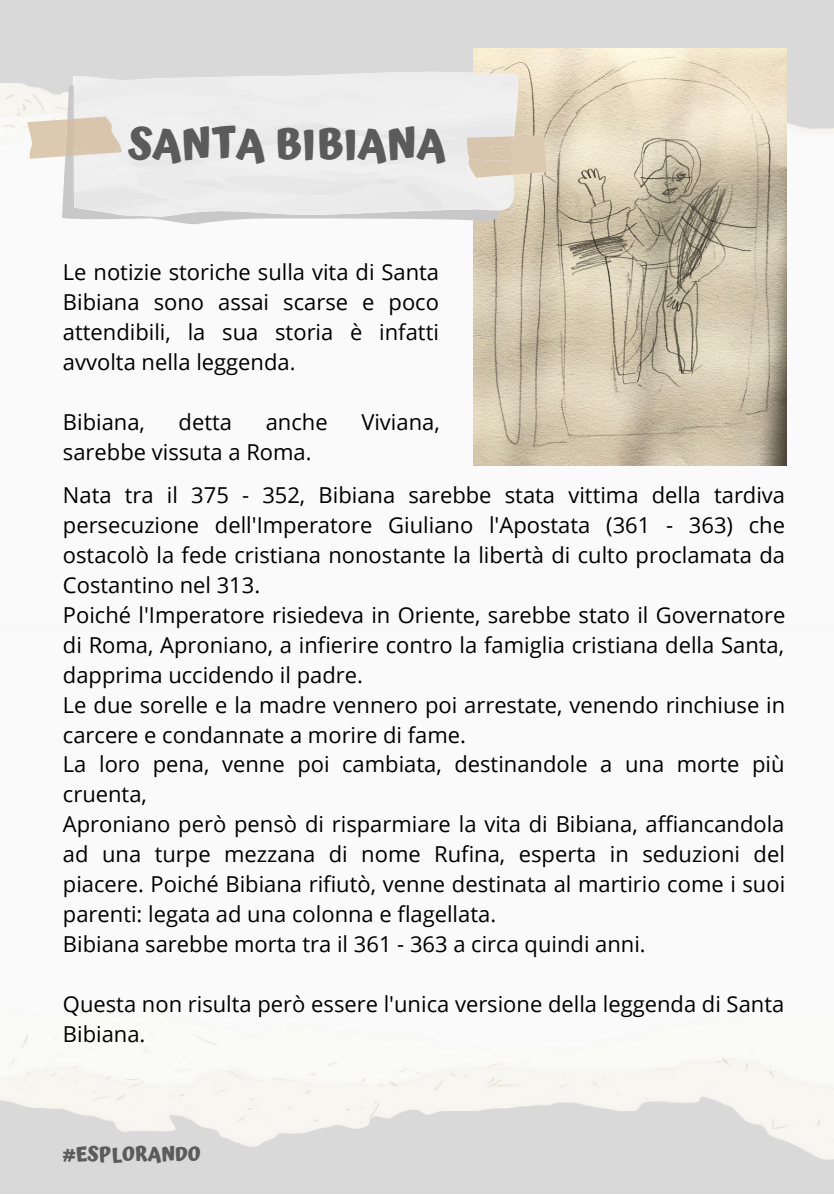
<style>
.page{position:relative;width:834px;height:1196px;background:#fff}
.page>*{position:absolute;margin:0;border:0;box-sizing:border-box;transform-origin:0 0}
.t1{font:700 42.8px "Atma";color:#5b5b5b}
.t2{font:22px/30px "Open Sans";color:#000}
.t3{font:700 20px "Atma";color:#5b5b5b}
</style>
<div class="page">
<div style="left:0;top:0;width:834px;height:1193px;background:#d9d9d9"></div>
<img style="left:0;top:83px;width:834px;height:1077px">
<img style="left:473px;top:49px;width:313px;height:416px">
<svg style="left:62px;top:216px;width:439px;height:8px;fill:#fafafa"></svg>
<svg style="left:74px;top:70px;width:445px;height:147px"></svg>
<svg style="left:27px;top:72px;width:520px;height:144px"></svg>
<h1 class="t1" style="left:129px;top:119px;width:318px">SANTA BIBIANA</h1>
<p class="t2" style="left:63px;top:256px;width:378px;text-align:justify">Le notizie storiche sulla vita di Santa Bibiana sono assai scarse e poco attendibili, la sua storia è infatti avvolta nella leggenda.</p>
<p class="t2" style="left:63px;top:406px;width:84px">Bibiana,</p>
<p class="t2" style="left:179px;top:406px;width:55px">detta</p>
<p class="t2" style="left:266px;top:406px;width:63px">anche</p>
<p class="t2" style="left:361px;top:406px;width:80px">Viviana,</p>
<p class="t2" style="left:63px;top:436px;width:250px">sarebbe vissuta a Roma.</p>
<p class="t2" style="left:63px;top:479px;width:724px">Nata tra il 375 - 352, Bibiana sarebbe stata vittima della tardiva persecuzione dell'Imperatore Giuliano l'Apostata (361 - 363) che ostacolò la fede cristiana nonostante la libertà di culto proclamata da Costantino nel 313.<br>Poiché l'Imperatore risiedeva in Oriente, sarebbe stato il Governatore di Roma, Aproniano, a infierire contro la famiglia cristiana della Santa, dapprima uccidendo il padre.<br>Le due sorelle e la madre vennero poi arrestate, venendo rinchiuse in carcere e condannate a morire di fame.<br>La loro pena, venne poi cambiata, destinandole a una morte più cruenta,<br>Aproniano però pensò di risparmiare la vita di Bibiana, affiancandola ad una turpe mezzana di nome Rufina, esperta in seduzioni del piacere. Poiché Bibiana rifiutò, venne destinata al martirio come i suoi parenti: legata ad una colonna e flagellata.<br>Bibiana sarebbe morta tra il 361 - 363 a circa quindi anni.</p>
<p class="t2" style="left:63px;top:988px;width:723px">Questa non risulta però essere l'unica versione della leggenda di Santa<br>Bibiana.</p>
<p class="t3" style="left:63px;top:1142px;width:139px">#ESPLORANDO</p>
</div>
